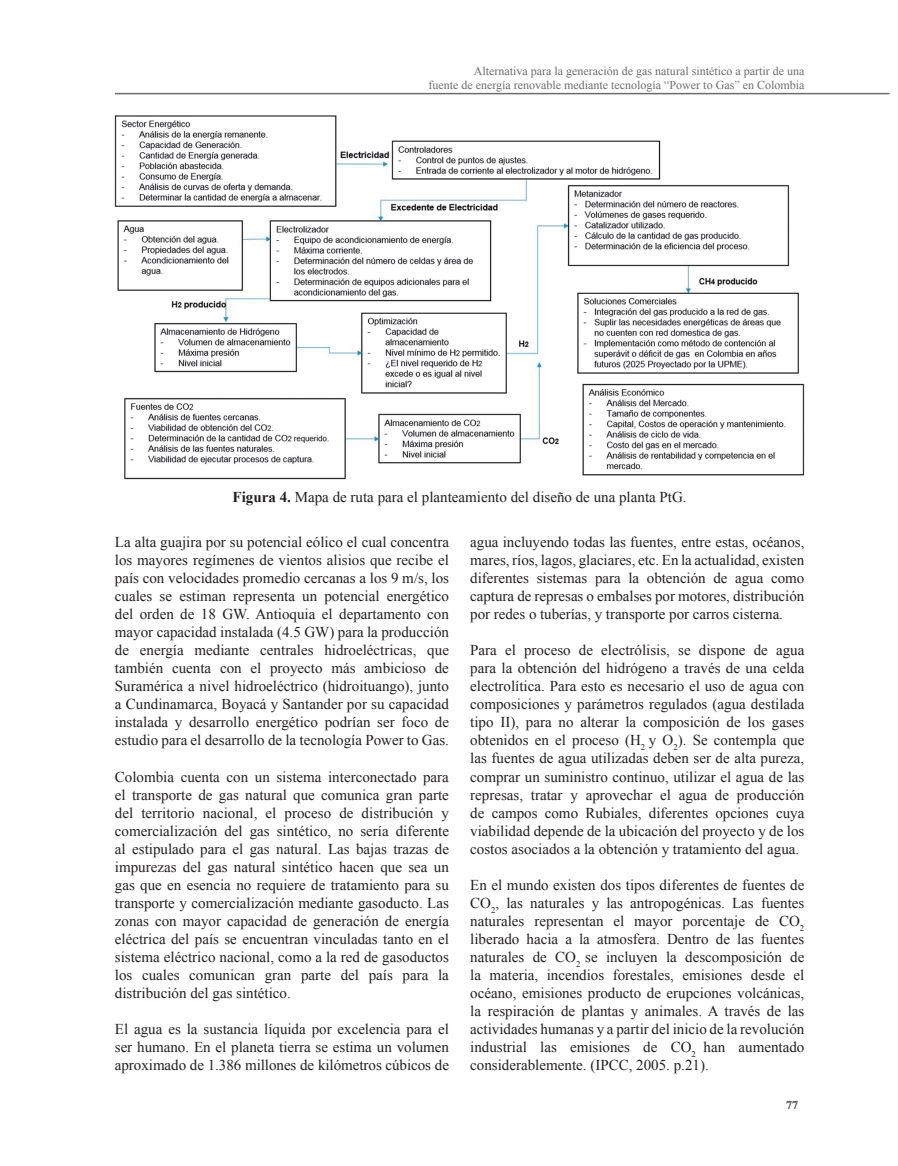
<style>
.page{position:relative;width:898px;height:1166px;background:#fff}
.page>*{position:absolute;margin:0;border:0;box-sizing:border-box;transform-origin:0 0}
.t1{font:15px/18px "Times New Roman";color:#231f20;text-align:justify}
.t2{font:12px/14.4px "Times New Roman";color:#6c6d70;text-align:right}
.t3{font:700 12px "Times New Roman";color:#6c6d70}
.s1{font-weight:700}
</style>
<div class="page">
<hr style="left:115px;top:93px;width:774px;height:1px;background:#6c6d70">
<img style="left:115px;top:115px;width:689px;height:365px">
<p class="t2" style="left:428px;top:63px;width:377px">Alternativa para la generación de gas natural sintético a partir de una<br>fuente de energía renovable mediante tecnología “Power to Gas” en Colombia</p>
<p class="t1" style="left:232px;top:487px;width:455px"><span class="s1">Figura 4.</span> Mapa de ruta para el planteamiento del diseño de una planta PtG.</p>
<p class="t1" style="left:470px;top:533px;width:335px">agua incluyendo todas las fuentes, entre estas, océanos, mares, ríos, lagos, glaciares, etc. En la actualidad, existen diferentes sistemas para la obtención de agua como captura de represas o embalses por motores, distribución por redes o tuberías, y transporte por carros cisterna.</p>
<p class="t1" style="left:470px;top:641px;width:335px">Para el proceso de electrólisis, se dispone de agua para la obtención del hidrógeno a través de una celda electrolítica. Para esto es necesario el uso de agua con composiciones y parámetros regulados (agua destilada tipo II), para no alterar la composición de los gases obtenidos en el proceso (H<sub>2</sub> y O<sub>2</sub>). Se contempla que las fuentes de agua utilizadas deben ser de alta pureza, comprar un suministro continuo, utilizar el agua de las represas, tratar y aprovechar el agua de producción de campos como Rubiales, diferentes opciones cuya viabilidad depende de la ubicación del proyecto y de los costos asociados a la obtención y tratamiento del agua.</p>
<p class="t1" style="left:470px;top:875px;width:335px">En el mundo existen dos tipos diferentes de fuentes de CO<sub>2</sub>, las naturales y las antropogénicas. Las fuentes naturales representan el mayor porcentaje de CO<sub>2 </sub>liberado hacia a la atmosfera. Dentro de las fuentes naturales de CO<sub>2</sub> se incluyen la descomposición de la materia, incendios forestales, emisiones desde el océano, emisiones producto de erupciones volcánicas, la respiración de plantas y animales. A través de las actividades humanas y a partir del inicio de la revolución industrial las emisiones de CO<sub>2</sub> han aumentado considerablemente. (IPCC, 2005. p.21).</p>
<p class="t1" style="left:115px;top:533px;width:335px">La alta guajira por su potencial eólico el cual concentra los mayores regímenes de vientos alisios que recibe el país con velocidades promedio cercanas a los 9 m/s, los cuales se estiman representa un potencial energético del orden de 18 GW. Antioquia el departamento con mayor capacidad instalada (4.5 GW) para la producción de energía mediante centrales hidroeléctricas, que también cuenta con el proyecto más ambicioso de Suramérica a nivel hidroeléctrico (hidroituango), junto a Cundinamarca, Boyacá y Santander por su capacidad instalada y desarrollo energético podrían ser foco de estudio para el desarrollo de la tecnología Power to Gas.</p>
<p class="t1" style="left:115px;top:767px;width:335px">Colombia cuenta con un sistema interconectado para el transporte de gas natural que comunica gran parte del territorio nacional, el proceso de distribución y comercialización del gas sintético, no sería diferente al estipulado para el gas natural. Las bajas trazas de impurezas del gas natural sintético hacen que sea un gas que en esencia no requiere de tratamiento para su transporte y comercialización mediante gasoducto. Las zonas con mayor capacidad de generación de energía eléctrica del país se encuentran vinculadas tanto en el sistema eléctrico nacional, como a la red de gasoductos los cuales comunican gran parte del país para la distribución del gas sintético.</p>
<p class="t1" style="left:115px;top:1019px;width:335px">El agua es la sustancia líquida por excelencia para el ser humano. En el planeta tierra se estima un volumen aproximado de 1.386 millones de kilómetros cúbicos de</p>
<p class="t3" style="left:785px;top:1097px;width:13px">77</p>
</div>
